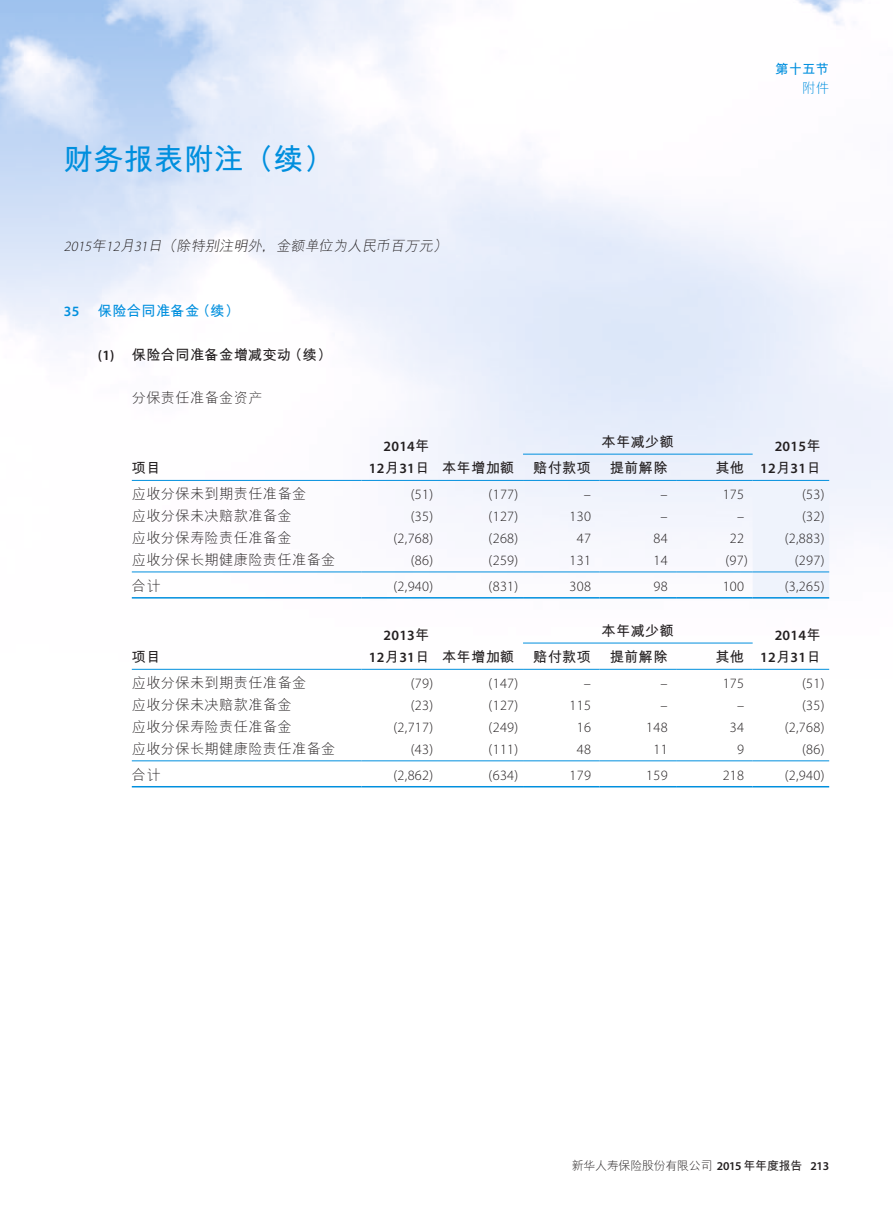
<style>
.page{position:relative;width:893px;height:1212px;background:#fff}
.page>*{position:absolute;margin:0;border:0;box-sizing:border-box;transform-origin:0 0}
.t1{font:700 30px "M Hei PRC";color:#008fde}
.t2{font:300 14.25px "Myriad Pro";letter-spacing:.02em;color:#231f20}
.t3{font:300 14.25px "M Hei PRC";letter-spacing:.02em;color:#231f20}
.t4{font:700 14.25px "M Hei PRC";letter-spacing:.02em;color:#231f20}
.t5{font:600 14.25px/21.8px "Myriad Pro";letter-spacing:.02em;color:#231f20;text-align:right}
.t6{font:italic 300 14.25px "M Hei PRC";color:#231f20}
.t7{font:700 14.25px "M Hei PRC";letter-spacing:.02em;color:#008fde}
.t8{font:600 14.25px "Myriad Pro";color:#008fde}
.t9{font:700 13.5px "M Hei PRC";color:#008fde}
.t10{font:300 13.5px "M Hei PRC";color:#008fde}
.t11{font:300 12px "M Hei PRC";letter-spacing:-.025em;color:#231f20}
.s1{font-family:"Myriad Pro"}
.s2{font-family:"Myriad Pro";font-weight:600}
.s3{font-family:"M Hei PRC";font-weight:700}
.s4{font-weight:700}
</style>
<div class="page">
<img style="left:1px;top:0;width:892px;height:788px">
<div style="left:753px;top:481px;width:76px;height:116px;background:#eff3fc"></div>
<hr style="left:523px;top:454px;width:230px;height:1px;background:#008fde">
<hr style="left:132px;top:480px;width:229px;height:1px;background:#008fde">
<hr style="left:361px;top:480px;width:77px;height:1px;background:#008fde">
<hr style="left:438px;top:480px;width:85px;height:1px;background:#008fde">
<hr style="left:523px;top:480px;width:77px;height:1px;background:#008fde">
<hr style="left:600px;top:480px;width:76px;height:1px;background:#008fde">
<hr style="left:676px;top:480px;width:77px;height:1px;background:#008fde">
<hr style="left:753px;top:480px;width:76px;height:1px;background:#008fde">
<hr style="left:132px;top:571px;width:229px;height:1px;background:#008fde">
<hr style="left:361px;top:571px;width:77px;height:1px;background:#008fde">
<hr style="left:438px;top:571px;width:85px;height:1px;background:#008fde">
<hr style="left:523px;top:571px;width:77px;height:1px;background:#008fde">
<hr style="left:600px;top:571px;width:76px;height:1px;background:#008fde">
<hr style="left:676px;top:571px;width:77px;height:1px;background:#008fde">
<hr style="left:753px;top:571px;width:76px;height:1px;background:#008fde">
<hr style="left:132px;top:597px;width:229px;height:1px;background:#008fde">
<hr style="left:361px;top:597px;width:77px;height:1px;background:#008fde">
<hr style="left:438px;top:597px;width:85px;height:1px;background:#008fde">
<hr style="left:523px;top:597px;width:77px;height:1px;background:#008fde">
<hr style="left:600px;top:597px;width:76px;height:1px;background:#008fde">
<hr style="left:676px;top:597px;width:77px;height:1px;background:#008fde">
<hr style="left:753px;top:597px;width:76px;height:1px;background:#008fde">
<hr style="left:523px;top:643px;width:230px;height:1px;background:#008fde">
<hr style="left:132px;top:669px;width:229px;height:1px;background:#008fde">
<hr style="left:361px;top:669px;width:77px;height:1px;background:#008fde">
<hr style="left:438px;top:669px;width:85px;height:1px;background:#008fde">
<hr style="left:523px;top:669px;width:77px;height:1px;background:#008fde">
<hr style="left:600px;top:669px;width:76px;height:1px;background:#008fde">
<hr style="left:676px;top:669px;width:77px;height:1px;background:#008fde">
<hr style="left:753px;top:669px;width:76px;height:1px;background:#008fde">
<hr style="left:132px;top:760px;width:229px;height:1px;background:#008fde">
<hr style="left:361px;top:760px;width:77px;height:1px;background:#008fde">
<hr style="left:438px;top:760px;width:85px;height:1px;background:#008fde">
<hr style="left:523px;top:760px;width:77px;height:1px;background:#008fde">
<hr style="left:600px;top:760px;width:76px;height:1px;background:#008fde">
<hr style="left:676px;top:760px;width:77px;height:1px;background:#008fde">
<hr style="left:753px;top:760px;width:76px;height:1px;background:#008fde">
<hr style="left:132px;top:786px;width:229px;height:1px;background:#008fde">
<hr style="left:361px;top:786px;width:77px;height:1px;background:#008fde">
<hr style="left:438px;top:786px;width:85px;height:1px;background:#008fde">
<hr style="left:523px;top:786px;width:77px;height:1px;background:#008fde">
<hr style="left:600px;top:786px;width:76px;height:1px;background:#008fde">
<hr style="left:676px;top:786px;width:77px;height:1px;background:#008fde">
<hr style="left:753px;top:786px;width:76px;height:1px;background:#008fde">
<h1 class="t1" style="left:64px;top:144px;width:271px">财务报表附注（续）</h1>
<p class="t6" style="left:64px;top:238px;width:387px"><span class="s1">2015</span>年<span class="s1">12</span>月<span class="s1">31</span>日（除特别注明外，金额单位为人民币百万元）</p>
<p class="t8" style="left:64px;top:302px;width:17px">35</p>
<p class="t7" style="left:98px;top:304px;width:143px">保险合同准备金（续）</p>
<p class="t4" style="left:98px;top:347px;width:235px"><span class="s2">(1)</span> 保险合同准备金增减变动（续）</p>
<p class="t3" style="left:132px;top:391px;width:132px">分保责任准备金资产</p>
<p class="t9" style="left:775px;top:62px;width:55px">第十五节</p>
<p class="t10" style="left:802px;top:82px;width:28px">附件</p>
<p class="t5" style="left:369px;top:435px;width:62px">2014<span class="s3">年<br></span>12<span class="s3">月</span>31<span class="s3">日</span></p>
<p class="t4" style="left:602px;top:434px;width:74px">本年减少额</p>
<p class="t5" style="left:775px;top:435px;width:47px">2015<span class="s3">年</span></p>
<p class="t4" style="left:132px;top:461px;width:30px">项目</p>
<p class="t4" style="left:442px;top:461px;width:74px">本年增加额</p>
<p class="t4" style="left:533px;top:461px;width:59px">赔付款项</p>
<p class="t4" style="left:610px;top:461px;width:59px">提前解除</p>
<p class="t4" style="left:715px;top:461px;width:107px">其他 <span class="s2">12</span>月<span class="s2">31</span>日</p>
<p class="t3" style="left:132px;top:487px;width:176px">应收分保未到期责任准备金</p>
<p class="t2" style="left:411px;top:487px;width:24px">(51)</p>
<p class="t2" style="left:489px;top:487px;width:31px">(177)</p>
<p class="t2" style="left:584px;top:487px;width:9px">–</p>
<p class="t2" style="left:660px;top:487px;width:9px">–</p>
<p class="t2" style="left:723px;top:487px;width:23px">175</p>
<p class="t2" style="left:802px;top:487px;width:24px">(53)</p>
<p class="t3" style="left:132px;top:509px;width:161px">应收分保未决赔款准备金</p>
<p class="t2" style="left:411px;top:508px;width:24px">(35)</p>
<p class="t2" style="left:489px;top:508px;width:31px">(127)</p>
<p class="t2" style="left:570px;top:508px;width:23px">130</p>
<p class="t2" style="left:660px;top:508px;width:9px">–</p>
<p class="t2" style="left:737px;top:508px;width:9px">–</p>
<p class="t2" style="left:802px;top:508px;width:24px">(32)</p>
<p class="t3" style="left:132px;top:530px;width:161px">应收分保寿险责任准备金</p>
<p class="t2" style="left:394px;top:530px;width:41px">(2,768)</p>
<p class="t2" style="left:489px;top:530px;width:31px">(268)</p>
<p class="t2" style="left:577px;top:530px;width:16px">47</p>
<p class="t2" style="left:653px;top:530px;width:16px">84</p>
<p class="t2" style="left:730px;top:530px;width:16px">22</p>
<p class="t2" style="left:785px;top:530px;width:41px">(2,883)</p>
<p class="t3" style="left:132px;top:552px;width:205px">应收分保长期健康险责任准备金</p>
<p class="t2" style="left:411px;top:552px;width:24px">(86)</p>
<p class="t2" style="left:489px;top:552px;width:31px">(259)</p>
<p class="t2" style="left:570px;top:552px;width:23px">131</p>
<p class="t2" style="left:653px;top:552px;width:16px">14</p>
<p class="t2" style="left:725px;top:552px;width:24px">(97)</p>
<p class="t2" style="left:795px;top:552px;width:31px">(297)</p>
<p class="t3" style="left:132px;top:578px;width:30px">合计</p>
<p class="t2" style="left:394px;top:578px;width:41px">(2,940)</p>
<p class="t2" style="left:489px;top:578px;width:31px">(831)</p>
<p class="t2" style="left:570px;top:578px;width:23px">308</p>
<p class="t2" style="left:653px;top:578px;width:16px">98</p>
<p class="t2" style="left:723px;top:578px;width:23px">100</p>
<p class="t2" style="left:785px;top:578px;width:41px">(3,265)</p>
<p class="t5" style="left:369px;top:624px;width:62px">2013<span class="s3">年<br></span>12<span class="s3">月</span>31<span class="s3">日</span></p>
<p class="t4" style="left:602px;top:623px;width:74px">本年减少额</p>
<p class="t5" style="left:775px;top:624px;width:47px">2014<span class="s3">年</span></p>
<p class="t4" style="left:132px;top:649px;width:30px">项目</p>
<p class="t4" style="left:442px;top:649px;width:74px">本年增加额</p>
<p class="t4" style="left:533px;top:649px;width:59px">赔付款项</p>
<p class="t4" style="left:610px;top:649px;width:59px">提前解除</p>
<p class="t4" style="left:715px;top:649px;width:107px">其他 <span class="s2">12</span>月<span class="s2">31</span>日</p>
<p class="t3" style="left:132px;top:676px;width:176px">应收分保未到期责任准备金</p>
<p class="t2" style="left:411px;top:676px;width:24px">(79)</p>
<p class="t2" style="left:489px;top:676px;width:31px">(147)</p>
<p class="t2" style="left:584px;top:676px;width:9px">–</p>
<p class="t2" style="left:660px;top:676px;width:9px">–</p>
<p class="t2" style="left:723px;top:676px;width:23px">175</p>
<p class="t2" style="left:802px;top:676px;width:24px">(51)</p>
<p class="t3" style="left:132px;top:698px;width:161px">应收分保未决赔款准备金</p>
<p class="t2" style="left:411px;top:697px;width:24px">(23)</p>
<p class="t2" style="left:489px;top:697px;width:31px">(127)</p>
<p class="t2" style="left:570px;top:697px;width:23px">115</p>
<p class="t2" style="left:660px;top:697px;width:9px">–</p>
<p class="t2" style="left:737px;top:697px;width:9px">–</p>
<p class="t2" style="left:802px;top:697px;width:24px">(35)</p>
<p class="t3" style="left:132px;top:719px;width:161px">应收分保寿险责任准备金</p>
<p class="t2" style="left:394px;top:719px;width:41px">(2,717)</p>
<p class="t2" style="left:489px;top:719px;width:31px">(249)</p>
<p class="t2" style="left:577px;top:719px;width:16px">16</p>
<p class="t2" style="left:646px;top:719px;width:23px">148</p>
<p class="t2" style="left:730px;top:719px;width:16px">34</p>
<p class="t2" style="left:785px;top:719px;width:41px">(2,768)</p>
<p class="t3" style="left:132px;top:741px;width:205px">应收分保长期健康险责任准备金</p>
<p class="t2" style="left:411px;top:741px;width:24px">(43)</p>
<p class="t2" style="left:489px;top:741px;width:31px">(111)</p>
<p class="t2" style="left:577px;top:741px;width:16px">48</p>
<p class="t2" style="left:653px;top:741px;width:16px">11</p>
<p class="t2" style="left:737px;top:741px;width:8px">9</p>
<p class="t2" style="left:802px;top:741px;width:24px">(86)</p>
<p class="t3" style="left:132px;top:767px;width:30px">合计</p>
<p class="t2" style="left:394px;top:767px;width:41px">(2,862)</p>
<p class="t2" style="left:489px;top:767px;width:31px">(634)</p>
<p class="t2" style="left:570px;top:767px;width:23px">179</p>
<p class="t2" style="left:646px;top:767px;width:23px">159</p>
<p class="t2" style="left:723px;top:767px;width:23px">218</p>
<p class="t2" style="left:785px;top:767px;width:41px">(2,940)</p>
<p class="t11" style="left:572px;top:1160px;width:259px">新华人寿保险股份有限公司 <span class="s2">2015</span> <span class="s4">年年度报告</span> <span class="s2">213</span></p>
</div>
